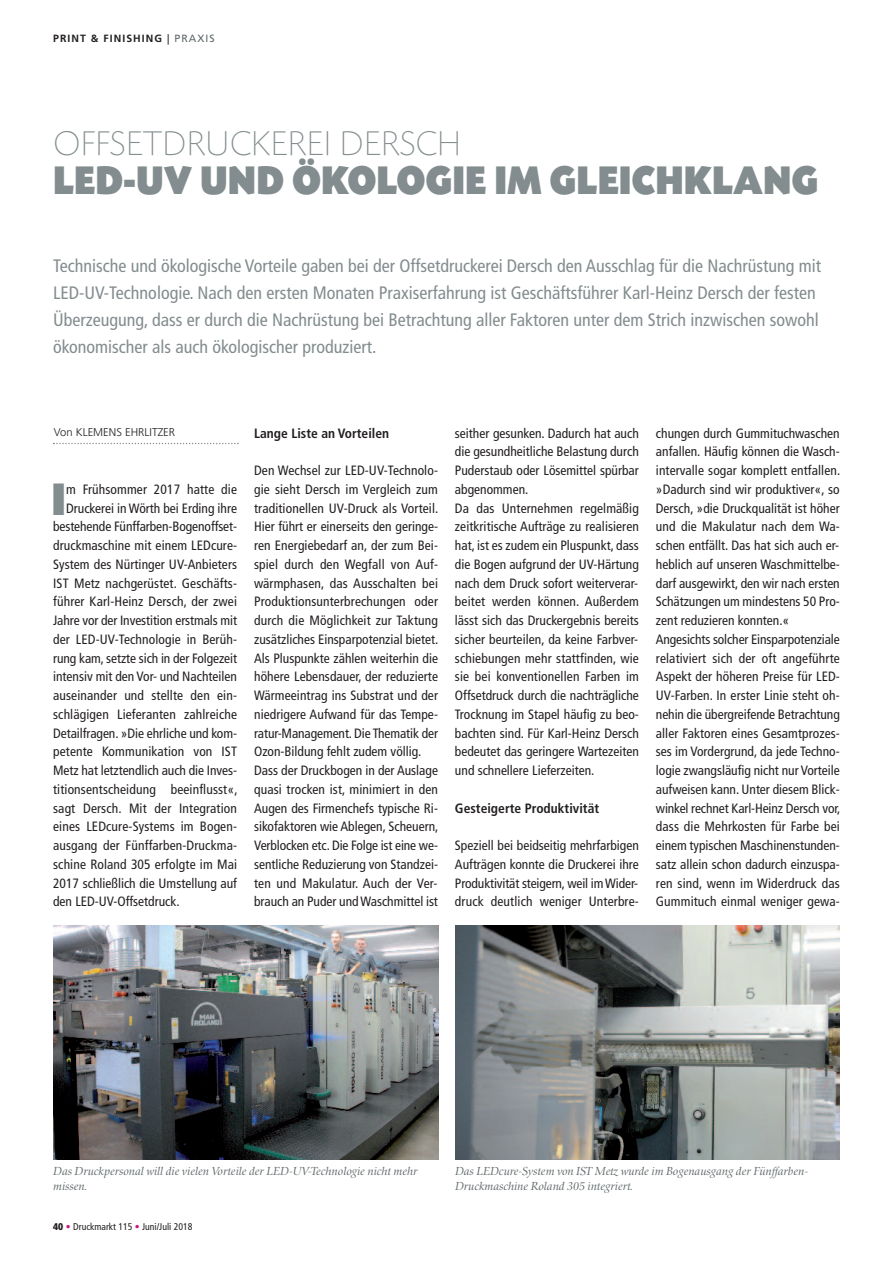
<style>
.page{position:relative;width:893px;height:1263px;background:#fff}
.page>*{position:absolute;margin:0;border:0;box-sizing:border-box;transform-origin:0 0}
.t1{font:48px "Today SB Ultra";color:#838c8e;scale:.9 1}
.t2{font:42px "Today SB Ultra";color:#838c8e;scale:.9 1}
.t3{font:300 expanded 36px "Today SB";letter-spacing:-.01em;color:#838c8e}
.t4{font:condensed 18px/27px "Frutiger LT Std";color:#838c8e}
.t5{font:condensed 13.5px/18.8px "Frutiger LT Std";color:#231f20}
.t6{font:700 condensed 13.5px "Frutiger LT Std";color:#231f20}
.t7{font:italic 12px/15px "Zapf Renais SB";color:#60696a}
.t8{font:300 11.25px "Frutiger LT Std";color:#231f20}
.t9{font:700 10.5px "Frutiger LT Std";letter-spacing:.1em;color:#231f20}
.t10{font:condensed 9.75px "Frutiger LT Std";color:#231f20}
.s1{font-weight:400}
.s2{font-weight:400;color:#60696a}
.s3{font-weight:900}
.s4{font-family:"Frutiger";font-weight:700;color:#c61882}
.s5{font-family:"Frutiger";color:#c61882}
</style>
<div class="page">
<svg style="left:53px;top:443px;width:186px;height:1px"></svg>
<img style="left:53px;top:926px;width:385px;height:234px">
<img style="left:455px;top:926px;width:385px;height:234px">
<p class="t9" style="left:53px;top:34px;width:163px">PRINT &amp; FINISHING <span class="s1">|</span> <span class="s2">PrAxiS</span></p>
<h3 class="t3" style="left:53px;top:122px;width:410px">OFFSETDRUCKEREI DERSCH</h3>
<h2 class="t2" style="left:53px;top:155px;width:852px">LED-UV UND ÖKOLOGIE IM GLEICHKLANG</h2>
<p class="t4" style="left:53px;top:254px;width:770px">Technische und ökologische Vorteile gaben bei der Offsetdruckerei Dersch den Ausschlag für die Nachrüstung mit LED-UV-Technologie. Nach den ersten Monaten Praxiserfahrung ist Geschäftsführer Karl-Heinz Dersch der festen Überzeugung, dass er durch die Nachrüstung bei Betrachtung aller Faktoren unter dem Strich inzwischen sowohl ökonomischer als auch ökologischer produziert.</p>
<p class="t8" style="left:54px;top:427px;width:123px">Von KLEMENS EHRLITZER</p>
<p class="t5" style="left:66px;top:481px;width:172px">m Frühsommer 2017 hatte die</p>
<p class="t5" style="left:66px;top:500px;width:172px">Druckerei in Wörth bei Erding ihre</p>
<p class="t5" style="left:53px;top:518px;width:185px">bestehende Fünffarben-Bogenoffset-</p>
<p class="t5" style="left:53px;top:537px;width:185px">druckmaschine mit einem LEDcure-</p>
<p class="t5" style="left:53px;top:556px;width:185px">System des Nürtinger UV-Anbieters</p>
<p class="t5" style="left:53px;top:575px;width:185px">IST Metz nachgerüstet. Geschäfts-</p>
<p class="t5" style="left:53px;top:593px;width:185px">führer Karl-Heinz Dersch, der zwei</p>
<p class="t5" style="left:53px;top:612px;width:185px">Jahre vor der Investition erstmals mit</p>
<p class="t5" style="left:53px;top:631px;width:185px">der LED-UV-Technologie in Berüh-</p>
<p class="t5" style="left:53px;top:650px;width:185px">rung kam, setzte sich in der Folgezeit</p>
<p class="t5" style="left:53px;top:668px;width:185px">intensiv mit den Vor- und Nachteilen</p>
<p class="t5" style="left:53px;top:687px;width:185px">auseinander und stellte den ein-</p>
<p class="t5" style="left:53px;top:706px;width:185px">schlägigen Lieferanten zahlreiche</p>
<p class="t5" style="left:53px;top:725px;width:185px">Detailfragen. »Die ehrliche und kom-</p>
<p class="t5" style="left:53px;top:743px;width:185px">petente Kommunikation von IST</p>
<p class="t5" style="left:53px;top:762px;width:185px">Metz hat letztendlich auch die Inves-</p>
<p class="t5" style="left:53px;top:781px;width:186px">titionsentscheidung beeinflusst«,</p>
<p class="t5" style="left:53px;top:800px;width:185px">sagt Dersch. Mit der Integration</p>
<p class="t5" style="left:53px;top:818px;width:185px">eines LEDcure-Systems im Bogen-</p>
<p class="t5" style="left:53px;top:837px;width:185px">ausgang der Fünffarben-Druckma-</p>
<p class="t5" style="left:53px;top:856px;width:185px">schine Roland 305 erfolgte im Mai</p>
<p class="t5" style="left:53px;top:875px;width:185px">2017 schließlich die Umstellung auf</p>
<p class="t5" style="left:53px;top:893px;width:128px">den LED-UV-Offsetdruck.</p>
<h1 class="t1" style="left:52px;top:471px;width:18px">I</h1>
<p class="t6" style="left:254px;top:427px;width:137px">Lange Liste an Vorteilen</p>
<p class="t5" style="left:254px;top:462px;width:186px">Den Wechsel zur LED-UV-Technolo&shy;gie sieht Dersch im Vergleich zum traditionellen UV-Druck als Vorteil.<br>Hier führt er einerseits den geringe&shy;ren Energiebedarf an, der zum Bei&shy;spiel durch den Wegfall von Auf&shy;wärmphasen, das Ausschalten bei Produktionsunterbrechungen oder durch die Möglichkeit zur Taktung zusätzliches Einsparpotenzial bietet.<br>Als Pluspunkte zählen weiterhin die höhere Lebensdauer, der reduzierte Wärmeeintrag ins Substrat und der niedrigere Aufwand für das Tempe&shy;ratur-Management. Die Thematik der Ozon-Bildung fehlt zudem völlig.<br>Dass der Druckbogen in der Auslage quasi trocken ist, minimiert in den Augen des Firmenchefs typische Ri&shy;sikofaktoren wie Ablegen, Scheuern, Verblocken etc. Die Folge ist eine we&shy;sentliche Reduzierung von Standzei&shy;ten und Makulatur. Auch der Ver&shy;brauch an Puder undWaschmittel ist</p>
<p class="t5" style="left:455px;top:424px;width:185px">seither gesunken. Dadurch hat auch die gesundheitliche Belastung durch Puderstaub oder Lösemittel spürbar abgenommen.<br>Da das Unternehmen regelmäßig zeitkritische Aufträge zu realisieren hat, ist es zudem ein Pluspunkt, dass die Bogen aufgrund der UV-Härtung nach dem Druck sofort weiterverar&shy;beitet werden können. Außerdem lässt sich das Druckergebnis bereits sicher beurteilen, da keine Farbver&shy;schiebungen mehr stattfinden, wie sie bei konventionellen Farben im Offsetdruck durch die nachträgliche Trocknung im Stapel häufig zu beo&shy;bachten sind. Für Karl-Heinz Dersch bedeutet das geringere Wartezeiten und schnellere Lieferzeiten.</p>
<p class="t6" style="left:455px;top:802px;width:146px">Gesteigerte Produktivität</p>
<p class="t5" style="left:455px;top:837px;width:185px;text-align:justify">Speziell bei beidseitig mehrfarbigen Aufträgen konnte die Druckerei ihre Produktivität steigern, weil imWider&shy;druck deutlich weniger Unterbre-</p>
<p class="t5" style="left:656px;top:424px;width:186px">chungen durch Gummituchwaschen anfallen. Häufig können die Wasch&shy;intervalle sogar komplett entfallen. »Dadurch sind wir produktiver«, so Dersch, »die Druckqualität ist höher und die Makulatur nach dem Wa&shy;schen entfällt. Das hat sich auch er&shy;heblich auf unseren Waschmittelbe&shy;darf ausgewirkt, den wir nach ersten Schätzungen um mindestens 50 Pro&shy;zent reduzieren konnten.« Angesichts solcher Einsparpotenziale relativiert sich der oft angeführte Aspekt der höheren Preise für LED-UV-Farben. In erster Linie steht oh&shy;nehin die übergreifende Betrachtung aller Faktoren eines Gesamtprozes&shy;ses im Vordergrund, da jede Techno&shy;logie zwangsläufig nicht nur Vorteile aufweisen kann. Unter diesem Blick&shy;winkel rechnet Karl-Heinz Dersch vor, dass die Mehrkosten für Farbe bei einem typischen Maschinenstunden&shy;satz allein schon dadurch einzuspa&shy;ren sind, wenn im Widerdruck das Gummituch einmal weniger gewa-</p>
<p class="t7" style="left:53px;top:1164px;width:366px">Das Druckpersonal will die vielen Vorteile der LED-UV-Technologie nicht mehr missen.</p>
<p class="t7" style="left:455px;top:1164px;width:355px">Das LEDcure-System von IST Metz wurde im Bogenausgang der Fünffarben-<br>Druckmaschine Roland 305 integriert.</p>
<p class="t10" style="left:53px;top:1222px;width:141px"><span class="s3">40</span> <span class="s4">•</span> Druckmarkt 115 <span class="s5">•</span> Juni/Juli 2018</p>
</div>
